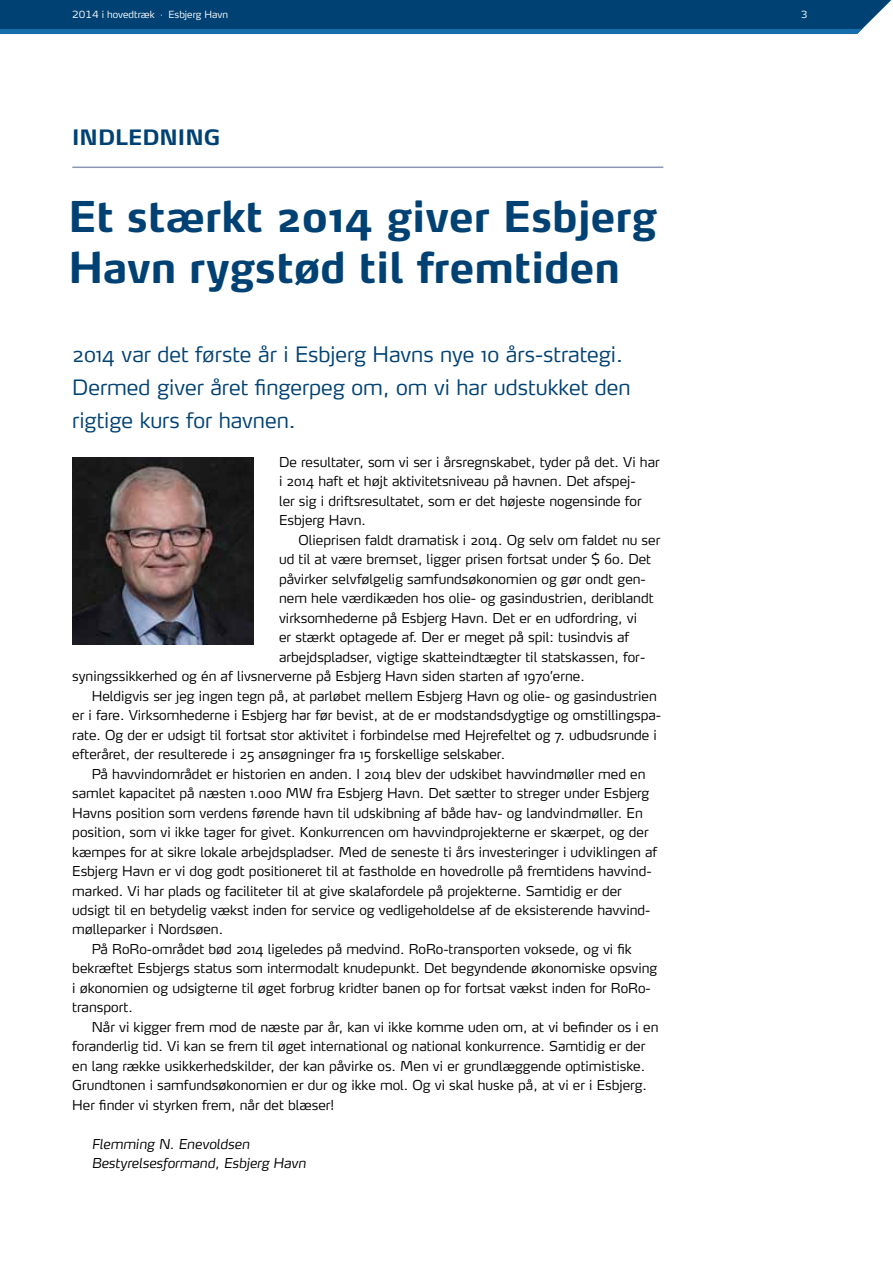
<style>
.page{position:relative;width:893px;height:1263px;background:#fff}
.page>*{position:absolute;margin:0;border:0;box-sizing:border-box;transform-origin:0 0}
.t1{font:700 42px/51px "Max";color:#004174}
.t2{font:300 21px/33px "Max";color:#004174}
.t3{font:700 21px "Max";color:#004174}
.t4{font:300 13.5px/19.5px "Max";color:#000}
.t5{font:italic 300 13.5px/19.5px "Max";color:#000}
.t6{font:300 9.75px "Max TF";color:#fff}
</style>
<div class="page">
<svg style="left:0;top:0;width:891px;height:34px;background:#074a7e"></svg>
<hr style="left:72px;top:167px;width:591px;height:1px;background:#8c97b8">
<img style="left:72px;top:457px;width:182px;height:187px">
<p class="t6" style="left:72px;top:8px;width:157px">2014 i hovedtræk · Esbjerg Havn</p>
<p class="t6" style="left:801px;top:8px;width:8px">3</p>
<h2 class="t3" style="left:72px;top:124px;width:150px">INDLEDNING</h2>
<h1 class="t1" style="left:68px;top:190px;width:591px">Et stærkt 2014 giver Esbjerg<br>Havn rygstød til fremtiden</h1>
<h2 class="t2" style="left:72px;top:337px;width:560px">2014 var det første år i Esbjerg Havns nye 10 års-strategi.<br>Dermed giver året fingerpeg om, om vi har udstukket den rigtige kurs for havnen.</h2>
<p class="t4" style="left:279px;top:452px;width:382px">De resultater, som vi ser i årsregnskabet, tyder på det. Vi har i 2014 haft et højt aktivitetsniveau på havnen. Det afspej-<br>ler sig i driftsresultatet, som er det højeste nogensinde for Esbjerg Havn.</p>
<p class="t4" style="left:299px;top:530px;width:363px">Olieprisen faldt dramatisk i 2014. Og selv om faldet nu ser</p>
<p class="t4" style="left:279px;top:549px;width:374px">ud til at være bremset, ligger prisen fortsat under $ 60. Det</p>
<p class="t4" style="left:279px;top:569px;width:368px">påvirker selvfølgelig samfundsøkonomien og gør ondt gen-</p>
<p class="t4" style="left:279px;top:588px;width:376px">nem hele værdikæden hos olie- og gasindustrien, deriblandt</p>
<p class="t4" style="left:279px;top:608px;width:360px">virksomhederne på Esbjerg Havn. Det er en udfordring, vi</p>
<p class="t4" style="left:279px;top:627px;width:352px">er stærkt optagede af. Der er meget på spil: tusindvis af</p>
<p class="t4" style="left:279px;top:647px;width:366px">arbejdspladser, vigtige skatteindtægter til statskassen, for-</p>
<p class="t4" style="left:72px;top:666px;width:514px">syningssikkerhed og én af livsnerverne på Esbjerg Havn siden starten af 1970’erne.</p>
<p class="t4" style="left:92px;top:685px;width:566px">Heldigvis ser jeg ingen tegn på, at parløbet mellem Esbjerg Havn og olie- og gasindustrien</p>
<p class="t4" style="left:72px;top:705px;width:590px">er i fare. Virksomhederne i Esbjerg har før bevist, at de er modstandsdygtige og omstillingspa-</p>
<p class="t4" style="left:72px;top:724px;width:586px">rate. Og der er udsigt til fortsat stor aktivitet i forbindelse med Hejrefeltet og 7. udbudsrunde i</p>
<p class="t4" style="left:72px;top:744px;width:434px">efteråret, der resulterede i 25 ansøgninger fra 15 forskellige selskaber.</p>
<p class="t4" style="left:92px;top:763px;width:555px">På havvindområdet er historien en anden. I 2014 blev der udskibet havvindmøller med en</p>
<p class="t4" style="left:72px;top:783px;width:579px">samlet kapacitet på næsten 1.000 MW fra Esbjerg Havn. Det sætter to streger under Esbjerg</p>
<p class="t4" style="left:72px;top:802px;width:572px">Havns position som verdens førende havn til udskibning af både hav- og landvindmøller. En</p>
<p class="t4" style="left:72px;top:822px;width:578px">position, som vi ikke tager for givet. Konkurrencen om havvindprojekterne er skærpet, og der</p>
<p class="t4" style="left:72px;top:841px;width:586px">kæmpes for at sikre lokale arbejdspladser. Med de seneste ti års investeringer i udviklingen af</p>
<p class="t4" style="left:72px;top:861px;width:581px">Esbjerg Havn er vi dog godt positioneret til at fastholde en hovedrolle på fremtidens havvind-</p>
<p class="t4" style="left:72px;top:880px;width:551px">marked. Vi har plads og faciliteter til at give skalafordele på projekterne. Samtidig er der</p>
<p class="t4" style="left:72px;top:900px;width:580px">udsigt til en betydelig vækst inden for service og vedligeholdelse af de eksisterende havvind-</p>
<p class="t4" style="left:72px;top:919px;width:152px">mølleparker i Nordsøen.</p>
<p class="t4" style="left:92px;top:939px;width:542px">På RoRo-området bød 2014 ligeledes på medvind. RoRo-transporten voksede, og vi fik</p>
<p class="t4" style="left:72px;top:958px;width:587px">bekræftet Esbjergs status som intermodalt knudepunkt. Det begyndende økonomiske opsving</p>
<p class="t4" style="left:72px;top:978px;width:580px">i økonomien og udsigterne til øget forbrug kridter banen op for fortsat vækst inden for RoRo-</p>
<p class="t4" style="left:72px;top:997px;width:62px">transport.</p>
<p class="t4" style="left:92px;top:1017px;width:568px">Når vi kigger frem mod de næste par år, kan vi ikke komme uden om, at vi befinder os i en</p>
<p class="t4" style="left:72px;top:1036px;width:574px">foranderlig tid. Vi kan se frem til øget international og national konkurrence. Samtidig er der</p>
<p class="t4" style="left:72px;top:1056px;width:574px">en lang række usikkerhedskilder, der kan påvirke os. Men vi er grundlæggende optimistiske.</p>
<p class="t4" style="left:72px;top:1075px;width:576px">Grundtonen i samfundsøkonomien er dur og ikke mol. Og vi skal huske på, at vi er i Esbjerg.</p>
<p class="t4" style="left:72px;top:1095px;width:263px">Her finder vi styrken frem, når det blæser!</p>
<p class="t5" style="left:92px;top:1134px;width:216px">Flemming N. Enevoldsen<br>Bestyrelsesformand, Esbjerg Havn</p>
</div>
